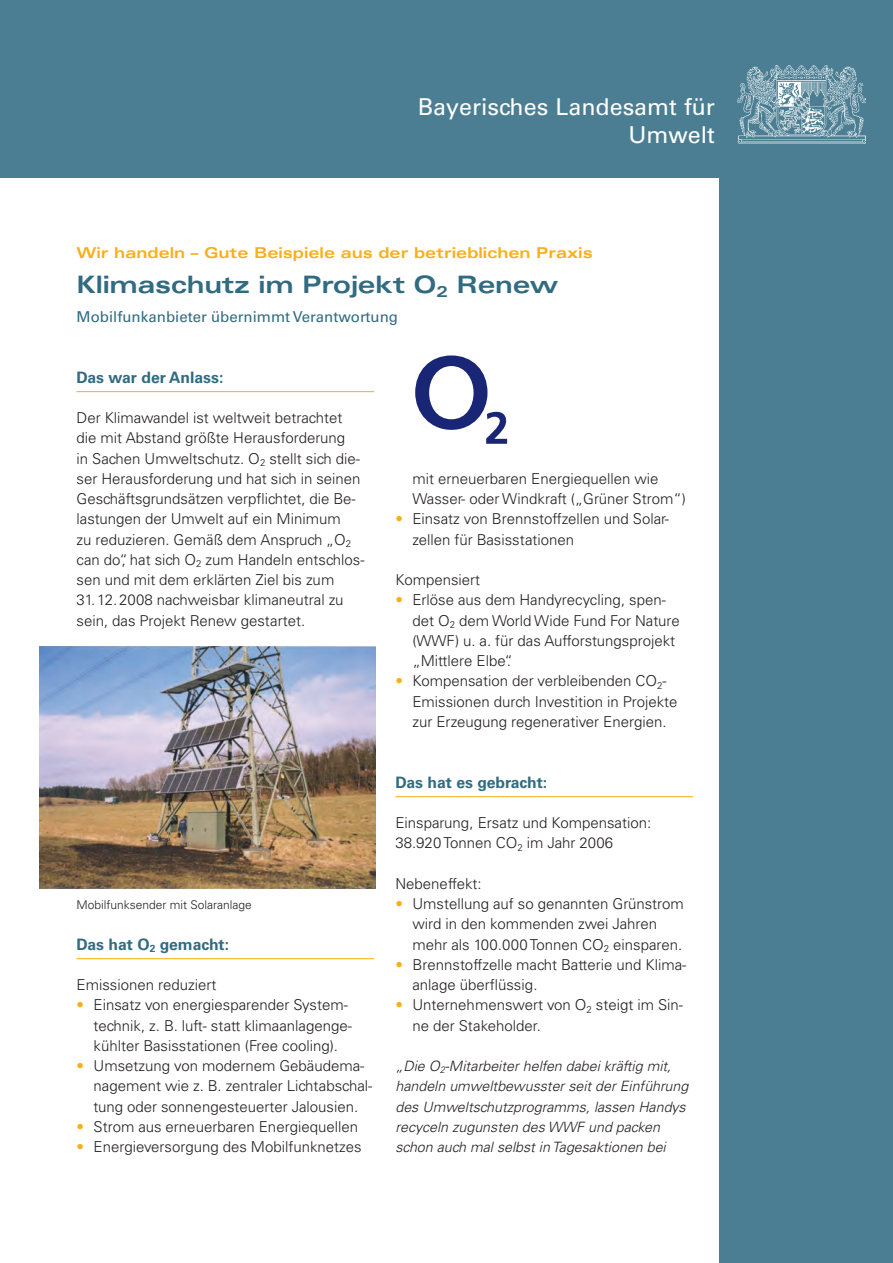
<style>
.page{position:relative;width:893px;height:1263px;background:#4b7e92}
.page>*{position:absolute;margin:0;border:0;box-sizing:border-box;transform-origin:0 0}
.t1{font:700 expanded 24px "Univers LT Std";letter-spacing:-.01em;color:#316b81}
.t2{font:23.25px/27.8px "Univers LT Std";color:#fff;text-align:right}
.t3{font:700 15.75px "Univers LT Std";color:#316b81}
.t4{font:300 15px/20.2px "Univers LT Std";color:#231f20}
.t5{font:700 expanded 15px "Univers LT Std";color:#faaf18}
.t6{font:15px "Univers LT Std";color:#316b81}
.t7{font:italic 300 14.25px/20.2px "Univers LT Std";color:#231f20}
.t8{font:300 12px "Univers LT Std";color:#231f20}
.s1{color:#faaf18}
</style>
<div class="page">
<img style="left:737px;top:66px;width:128px;height:77px">
<div style="left:0;top:179px;width:719px;height:1084px;background:#fff"></div>
<hr style="left:77px;top:391px;width:297px;height:1px;background:#faaf18">
<hr style="left:77px;top:958px;width:297px;height:1px;background:#faaf18">
<hr style="left:395px;top:796px;width:298px;height:1px;background:#faaf18">
<svg style="left:415px;top:355px;width:92px;height:89px"></svg>
<img style="left:40px;top:646px;width:336px;height:243px">
<h2 class="t2" style="left:418px;top:93px;width:299px">Bayerisches Landesamt für<br>Umwelt</h2>
<p class="t5" style="left:77px;top:244px;width:518px">Wir handeln – Gute Beispiele aus der betrieblichen Praxis</p>
<h1 class="t1" style="left:77px;top:271px;width:483px">Klimaschutz im Projekt O<sub>2</sub> Renew</h1>
<p class="t6" style="left:77px;top:308px;width:323px">Mobilfunkanbieter übernimmt Verantwortung</p>
<p class="t3" style="left:77px;top:368px;width:148px">Das war der Anlass:</p>
<p class="t4" style="left:77px;top:408px;width:289px">Der Klimawandel ist weltweit betrachtet die mit Abstand größte Herausforderung<br>in Sachen Umweltschutz. O<sub>2</sub> stellt sich die&shy;ser Herausforderung und hat sich in seinen Geschäftsgrundsätzen verpflichtet, die Be&shy;lastungen der Umwelt auf ein Minimum<br>zu reduzieren. Gemäß dem Anspruch „O<sub>2 </sub>can do“, hat sich O<sub>2</sub> zum Handeln entschlos&shy;sen und mit dem erklärten Ziel bis zum 31.12.2008 nachweisbar klimaneutral zu sein, das Projekt Renew gestartet.</p>
<p class="t8" style="left:77px;top:898px;width:177px">Mobilfunksender mit Solaranlage</p>
<p class="t3" style="left:77px;top:935px;width:154px">Das hat O<sub>2</sub> gemacht:</p>
<p class="t4" style="left:77px;top:975px;width:141px">Emissionen reduziert</p>
<p class="t4" style="left:94px;top:995px;width:260px;text-indent:-17px"><span class="s1">•</span> Einsatz von energiesparender System&shy;technik, z. B. luft- statt klimaanlagenge&shy;kühlter Basisstationen (Free cooling).</p>
<p class="t4" style="left:94px;top:1056px;width:280px;text-indent:-17px"><span class="s1">•</span> Umsetzung von modernem Gebäudema&shy;nagement wie z. B. zentraler Lichtabschal&shy;tung oder sonnengesteuerter Jalousien.</p>
<p class="t4" style="left:77px;top:1116px;width:283px"><span class="s1">•</span> Strom aus erneuerbaren Energiequellen</p>
<p class="t4" style="left:77px;top:1137px;width:286px"><span class="s1">•</span> Energieversorgung des Mobilfunknetzes</p>
<p class="t4" style="left:412px;top:468px;width:275px">mit erneuerbaren Energiequellen wie<br>Wasser- oder Windkraft („Grüner Strom“)</p>
<p class="t4" style="left:412px;top:509px;width:258px;text-indent:-17px"><span class="s1">•</span> Einsatz von Brennstoffzellen und Solar&shy;zellen für Basisstationen</p>
<p class="t4" style="left:395px;top:570px;width:86px">Kompensiert</p>
<p class="t4" style="left:412px;top:590px;width:269px;text-indent:-17px"><span class="s1">•</span> Erlöse aus dem Handyrecycling, spen&shy;det O<sub>2</sub> dem World Wide Fund For Nature (WWF) u. a. für das Aufforstungsprojekt „Mittlere Elbe“.</p>
<p class="t4" style="left:412px;top:671px;width:267px;text-indent:-17px"><span class="s1">•</span> Kompensation der verbleibenden CO<sub>2</sub>-<br>Emissionen durch Investition in Projekte zur Erzeugung regenerativer Energien.</p>
<p class="t3" style="left:395px;top:773px;width:153px">Das hat es gebracht:</p>
<p class="t4" style="left:395px;top:813px;width:257px">Einsparung, Ersatz und Kompensation:<br>38.920 Tonnen CO<sub>2</sub> im Jahr 2006</p>
<p class="t4" style="left:395px;top:873px;width:88px">Nebeneffekt:</p>
<p class="t4" style="left:412px;top:894px;width:273px;text-indent:-17px"><span class="s1">•</span> Umstellung auf so genannten Grünstrom wird in den kommenden zwei Jahren mehr als 100.000 Tonnen CO<sub>2</sub> einsparen.</p>
<p class="t4" style="left:412px;top:954px;width:275px;text-indent:-17px"><span class="s1">•</span> Brennstoffzelle macht Batterie und Klima&shy;anlage überflüssig.</p>
<p class="t4" style="left:412px;top:995px;width:272px;text-indent:-17px"><span class="s1">•</span> Unternehmenswert von O<sub>2</sub> steigt im Sin&shy;ne der Stakeholder.</p>
<p class="t7" style="left:395px;top:1056px;width:294px">„Die O<sub>2</sub>-Mitarbeiter helfen dabei kräftig mit, handeln umweltbewusster seit der Einführung des Umweltschutzprogramms, lassen Handys recyceln zugunsten des WWF und packen schon auch mal selbst in Tagesaktionen bei</p>
</div>
